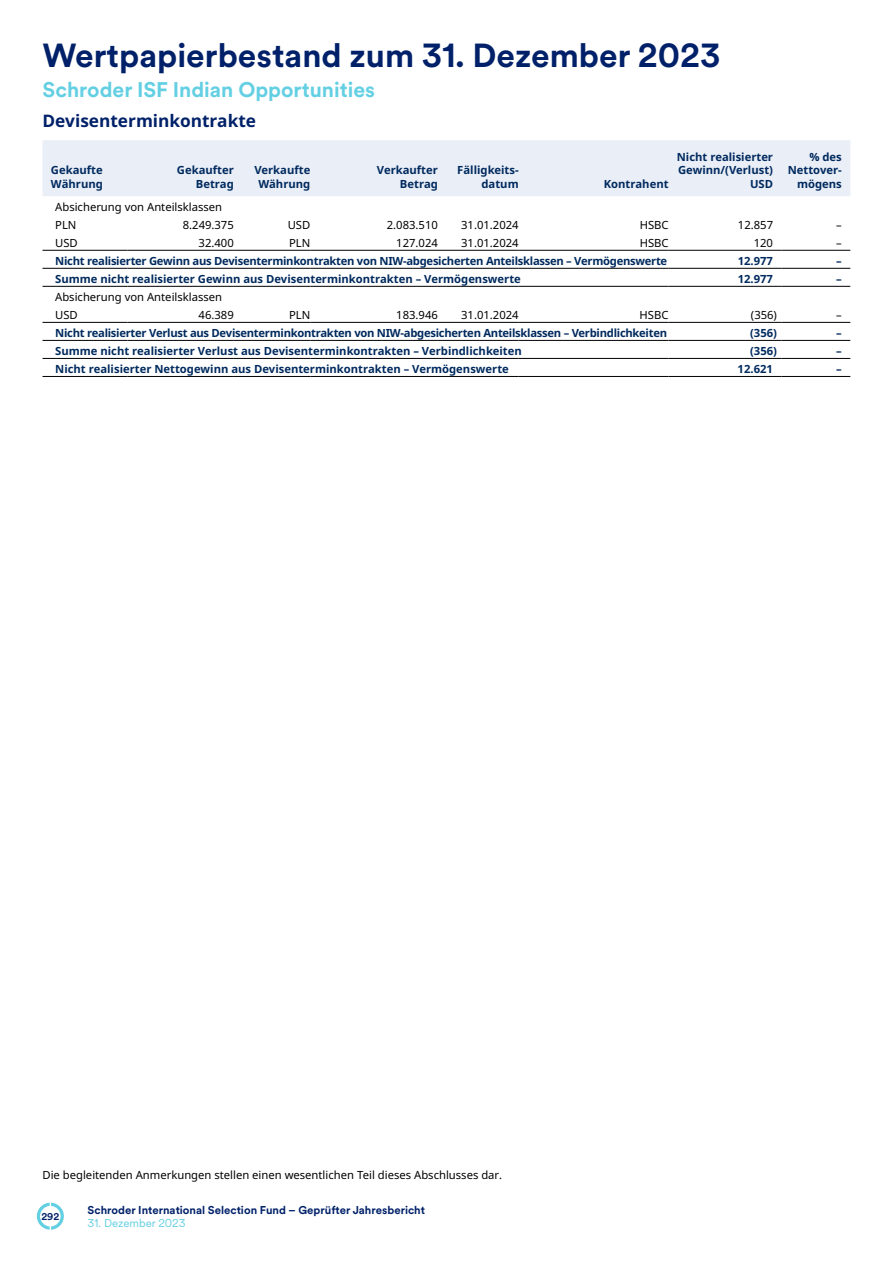
<style>
.page{position:relative;width:893px;height:1263px;background:#fff}
.page>*{position:absolute;margin:0;border:0;box-sizing:border-box;transform-origin:0 0}
.t1{font:700 33px "Schroders Circular";color:#002169}
.t2{font:700 21px "Schroders Circular";color:#63cfe3}
.t3{font:700 17.25px "Noto Sans";color:#002169}
.t4{font:700 11.25px/13.5px "Noto Sans";color:#002a5e;text-align:right}
.t5{font:11.25px/18px "Noto Sans";color:#000}
.t6{font:700 11.25px "Noto Sans";letter-spacing:-.025em;color:#002a5e}
.t7{font:700 11.25px "Schroders Circular";color:#002169}
.t8{font:11.25px "Schroders Circular";color:#63cfe3}
.t9{font:700 9.75px "Schroders Circular";color:#002169}
</style>
<div class="page">
<svg style="left:37px;top:1203px;width:27px;height:26px"></svg>
<div style="left:43px;top:140px;width:807px;height:56px;background:#eaeef7"></div>
<hr style="left:43px;top:250px;width:85px;height:1px;background:#000">
<hr style="left:128px;top:250px;width:106px;height:1px;background:#000">
<hr style="left:234px;top:250px;width:76px;height:1px;background:#000">
<hr style="left:310px;top:250px;width:128px;height:1px;background:#000">
<hr style="left:438px;top:250px;width:81px;height:1px;background:#000">
<hr style="left:519px;top:250px;width:150px;height:1px;background:#000">
<hr style="left:669px;top:250px;width:113px;height:1px;background:#000">
<hr style="left:782px;top:250px;width:68px;height:1px;background:#000">
<hr style="left:43px;top:268px;width:85px;height:1px;background:#000">
<hr style="left:128px;top:268px;width:106px;height:1px;background:#000">
<hr style="left:234px;top:268px;width:76px;height:1px;background:#000">
<hr style="left:310px;top:268px;width:128px;height:1px;background:#000">
<hr style="left:438px;top:268px;width:81px;height:1px;background:#000">
<hr style="left:519px;top:268px;width:150px;height:1px;background:#000">
<hr style="left:43px;top:286px;width:85px;height:1px;background:#000">
<hr style="left:128px;top:286px;width:106px;height:1px;background:#000">
<hr style="left:234px;top:286px;width:76px;height:1px;background:#000">
<hr style="left:310px;top:286px;width:128px;height:1px;background:#000">
<hr style="left:438px;top:286px;width:81px;height:1px;background:#000">
<hr style="left:519px;top:286px;width:150px;height:1px;background:#000">
<hr style="left:669px;top:286px;width:113px;height:1px;background:#000">
<hr style="left:782px;top:286px;width:68px;height:1px;background:#000">
<hr style="left:669px;top:268px;width:113px;height:1px;background:#000">
<hr style="left:782px;top:268px;width:68px;height:1px;background:#000">
<hr style="left:43px;top:322px;width:85px;height:1px;background:#000">
<hr style="left:128px;top:322px;width:106px;height:1px;background:#000">
<hr style="left:234px;top:322px;width:76px;height:1px;background:#000">
<hr style="left:310px;top:322px;width:128px;height:1px;background:#000">
<hr style="left:438px;top:322px;width:81px;height:1px;background:#000">
<hr style="left:519px;top:322px;width:150px;height:1px;background:#000">
<hr style="left:669px;top:322px;width:113px;height:1px;background:#000">
<hr style="left:782px;top:322px;width:68px;height:1px;background:#000">
<hr style="left:43px;top:340px;width:85px;height:1px;background:#000">
<hr style="left:128px;top:340px;width:106px;height:1px;background:#000">
<hr style="left:234px;top:340px;width:76px;height:1px;background:#000">
<hr style="left:310px;top:340px;width:128px;height:1px;background:#000">
<hr style="left:438px;top:340px;width:81px;height:1px;background:#000">
<hr style="left:519px;top:340px;width:150px;height:1px;background:#000">
<hr style="left:669px;top:340px;width:113px;height:1px;background:#000">
<hr style="left:782px;top:340px;width:68px;height:1px;background:#000">
<hr style="left:43px;top:358px;width:85px;height:1px;background:#000">
<hr style="left:128px;top:358px;width:106px;height:1px;background:#000">
<hr style="left:234px;top:358px;width:76px;height:1px;background:#000">
<hr style="left:310px;top:358px;width:128px;height:1px;background:#000">
<hr style="left:438px;top:358px;width:81px;height:1px;background:#000">
<hr style="left:519px;top:358px;width:150px;height:1px;background:#000">
<hr style="left:43px;top:376px;width:85px;height:1px;background:#000">
<hr style="left:128px;top:376px;width:106px;height:1px;background:#000">
<hr style="left:234px;top:376px;width:76px;height:1px;background:#000">
<hr style="left:310px;top:376px;width:128px;height:1px;background:#000">
<hr style="left:438px;top:376px;width:81px;height:1px;background:#000">
<hr style="left:519px;top:376px;width:150px;height:1px;background:#000">
<hr style="left:669px;top:358px;width:113px;height:1px;background:#000">
<hr style="left:669px;top:376px;width:113px;height:1px;background:#000">
<hr style="left:782px;top:358px;width:68px;height:1px;background:#000">
<hr style="left:782px;top:376px;width:68px;height:1px;background:#000">
<h1 class="t1" style="left:43px;top:33px;width:680px">Wertpapierbestand zum 31. Dezember 2023</h1>
<h2 class="t2" style="left:43px;top:75px;width:334px">Schroder ISF Indian Opportunities</h2>
<h3 class="t3" style="left:43px;top:109px;width:215px">Devisenterminkontrakte</h3>
<p class="t4" style="left:51px;top:163px;width:53px;text-align:left">Gekaufte<br>Währung</p>
<p class="t4" style="left:177px;top:163px;width:58px">Gekaufter<br>Betrag</p>
<p class="t4" style="left:254px;top:163px;width:58px;text-align:center">Verkaufte<br>Währung</p>
<p class="t4" style="left:377px;top:163px;width:63px">Verkaufter<br>Betrag</p>
<p class="t4" style="left:457px;top:163px;width:63px">Fälligkeits&shy;datum</p>
<p class="t4" style="left:677px;top:150px;width:98px">Nicht realisierter<br>Gewinn/(Verlust)<br>USD</p>
<p class="t4" style="left:788px;top:150px;width:56px">% des<br>Nettover&shy;mögens</p>
<p class="t4" style="left:604px;top:177px;width:66px">Kontrahent</p>
<p class="t5" style="left:55px;top:198px;width:168px">Absicherung von Anteilsklassen<br>PLN</p>
<p class="t5" style="left:183px;top:216px;width:53px">8.249.375</p>
<p class="t5" style="left:288px;top:216px;width:24px">USD</p>
<p class="t5" style="left:387px;top:216px;width:53px">2.083.510</p>
<p class="t5" style="left:461px;top:216px;width:59px">31.01.2024</p>
<p class="t5" style="left:640px;top:216px;width:30px">HSBC</p>
<p class="t5" style="left:738px;top:216px;width:37px">12.857</p>
<p class="t5" style="left:836px;top:216px;width:7px">–</p>
<p class="t5" style="left:55px;top:234px;width:24px">USD</p>
<p class="t5" style="left:199px;top:234px;width:37px">32.400</p>
<p class="t5" style="left:289px;top:234px;width:23px">PLN</p>
<p class="t5" style="left:396px;top:234px;width:43px">127.024</p>
<p class="t5" style="left:461px;top:234px;width:59px">31.01.2024</p>
<p class="t5" style="left:640px;top:234px;width:30px">HSBC</p>
<p class="t5" style="left:754px;top:234px;width:21px">120</p>
<p class="t5" style="left:836px;top:234px;width:7px">–</p>
<p class="t6" style="left:55px;top:253px;width:613px">Nicht realisierter Gewinn aus Devisenterminkontrakten von NIW-abgesicherten Anteilsklassen – Vermögenswerte</p>
<p class="t4" style="left:738px;top:254px;width:37px">12.977</p>
<p class="t4" style="left:836px;top:254px;width:7px">–</p>
<p class="t4" style="left:55px;top:272px;width:467px">Summe nicht realisierter Gewinn aus Devisenterminkontrakten – Vermögenswerte</p>
<p class="t4" style="left:738px;top:272px;width:37px">12.977</p>
<p class="t4" style="left:836px;top:272px;width:7px">–</p>
<p class="t5" style="left:55px;top:288px;width:168px">Absicherung von Anteilsklassen<br>USD</p>
<p class="t5" style="left:199px;top:306px;width:37px">46.389</p>
<p class="t5" style="left:289px;top:306px;width:23px">PLN</p>
<p class="t5" style="left:396px;top:306px;width:43px">183.946</p>
<p class="t5" style="left:461px;top:306px;width:59px">31.01.2024</p>
<p class="t5" style="left:640px;top:306px;width:30px">HSBC</p>
<p class="t5" style="left:751px;top:306px;width:28px">(356)</p>
<p class="t5" style="left:836px;top:306px;width:7px">–</p>
<p class="t6" style="left:55px;top:325px;width:613px">Nicht realisierter Verlust aus Devisenterminkontrakten von NIW-abgesicherten Anteilsklassen – Verbindlichkeiten</p>
<p class="t4" style="left:750px;top:326px;width:28px">(356)</p>
<p class="t4" style="left:836px;top:326px;width:7px">–</p>
<p class="t4" style="left:55px;top:344px;width:468px">Summe nicht realisierter Verlust aus Devisenterminkontrakten – Verbindlichkeiten</p>
<p class="t4" style="left:750px;top:344px;width:28px">(356)</p>
<p class="t4" style="left:836px;top:344px;width:7px">–</p>
<p class="t4" style="left:55px;top:362px;width:455px">Nicht realisierter Nettogewinn aus Devisenterminkontrakten – Vermögenswerte</p>
<p class="t4" style="left:738px;top:362px;width:37px">12.621</p>
<p class="t4" style="left:836px;top:362px;width:7px">–</p>
<p class="t5" style="left:43px;top:1166px;width:461px">Die begleitenden Anmerkungen stellen einen wesentlichen Teil dieses Abschlusses dar.</p>
<p class="t9" style="left:41px;top:1209px;width:20px">292</p>
<p class="t7" style="left:88px;top:1202px;width:339px">Schroder International Selection Fund – Geprüfter Jahresbericht</p>
<p class="t8" style="left:88px;top:1215px;width:100px">31. Dezember 2023</p>
</div>
